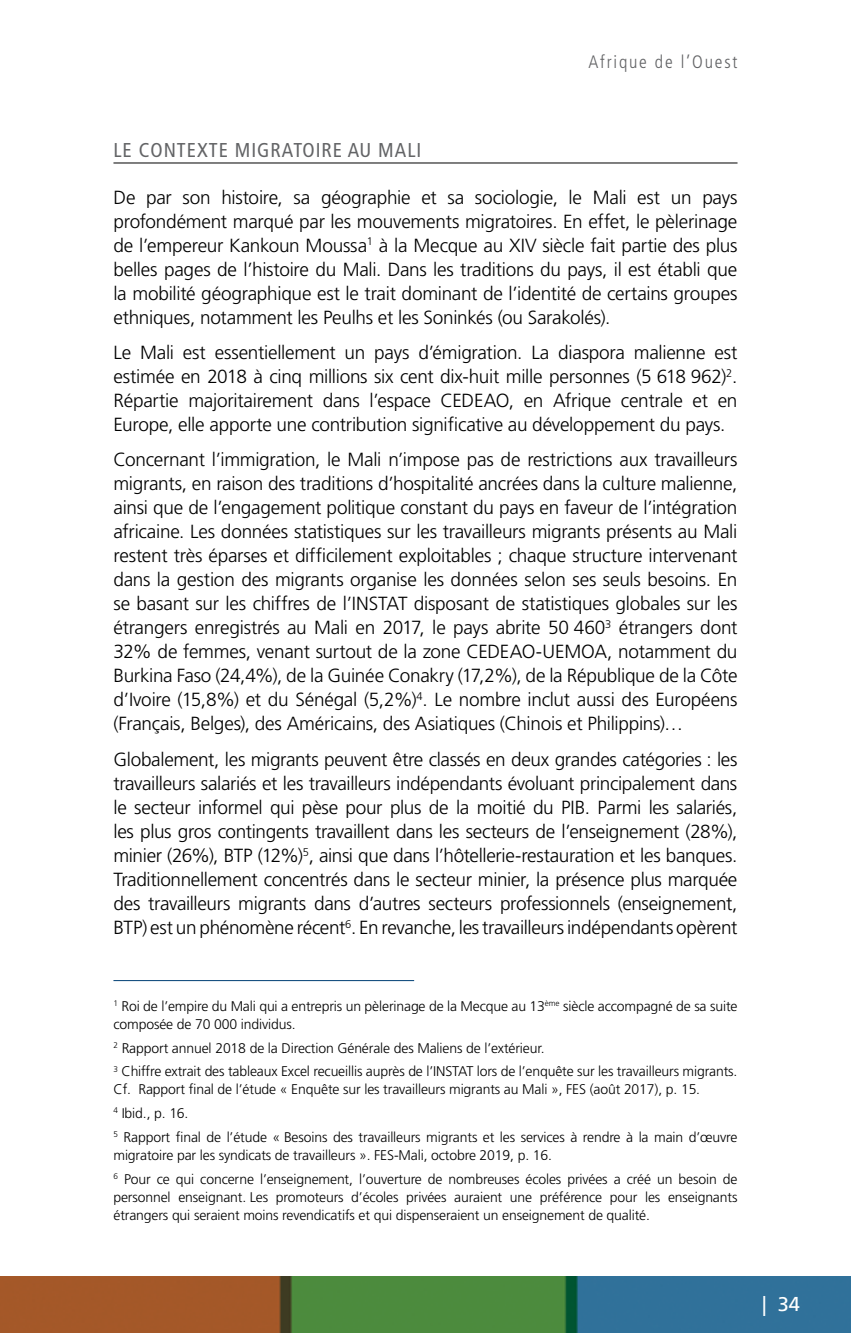
<style>
.page{position:relative;width:851px;height:1333px;background:#fff}
.page>*{position:absolute;margin:0;border:0;box-sizing:border-box;transform-origin:0 0}
.t1{font:condensed 20px "Frutiger";letter-spacing:.05em;color:#636466}
.t2{font:20px "Frutiger LT";color:#fff}
.t3{font:300 19px/24px "Frutiger";letter-spacing:-.015em;color:#000;text-align:justify}
.t4{font:300 condensed 18px "Frutiger";letter-spacing:.1em;color:#636466}
.t5{font:300 14px/23.6px "Frutiger";letter-spacing:-.01em;color:#000}
</style>
<div class="page">
<img style="left:0;top:1276px;width:851px;height:56px">
<hr style="left:113px;top:162px;width:624px;height:1px;background:#000">
<hr style="left:113px;top:980px;width:301px;height:1px;background:#004075">
<p class="t4" style="left:588px;top:51px;width:150px">Afrique de l’Ouest</p>
<p class="t1" style="left:113px;top:138px;width:301px">LE CONTEXTE MIGRATOI RE AU MALI</p>
<p class="t3" style="left:113px;top:185px;width:625px">De par son histoire, sa géographie et sa sociologie, le Mali est un pays profondément marqué par les mouvements migratoires. En effet, le pèlerinage de l’empereur Kankoun Moussa<sup>1</sup> à la Mecque au XIV siècle fait partie des plus belles pages de l’histoire du Mali. Dans les traditions du pays, il est établi que la mobilité géographique est le trait dominant de l’identité de certains groupes ethniques, notamment les Peulhs et les Soninkés (ou Sarakolés).</p>
<p class="t3" style="left:113px;top:340px;width:625px">Le Mali est essentiellement un pays d’émigration. La diaspora malienne est estimée en 2018 à cinq millions six cent dix-huit mille personnes (5 618 962)<sup>2</sup>.<br>Répartie majoritairement dans l’espace CEDEAO, en Afrique centrale et en Europe, elle apporte une contribution significative au développement du pays.</p>
<p class="t3" style="left:113px;top:447px;width:625px">Concernant l’immigration, le Mali n’impose pas de restrictions aux travailleurs migrants, en raison des traditions d’hospitalité ancrées dans la culture malienne, ainsi que de l’engagement politique constant du pays en faveur de l’intégration africaine. Les données statistiques sur les travailleurs migrants présents au Mali restent très éparses et difficilement exploitables ; chaque structure intervenant dans la gestion des migrants organise les données selon ses seuls besoins. En se basant sur les chiffres de l’IN STAT disposant de statistiques globales sur les étrangers enregistrés au Mali en 2017, le pays abrite 50 460<sup>3</sup> étrangers dont 32% de femmes, venant surtout de la zone CEDEAO-UEMOA, notamment du Burkina Faso (24,4%), de la Guinée Conakry (17,2%), de la République de la Côte d’Ivoire (15,8%) et du Sénégal (5,2%)<sup>4</sup>. Le nombre inclut aussi des européens (Français, Belges), des Américains, des Asiatiques (Chinois et Philippins)…</p>
<p class="t3" style="left:113px;top:747px;width:625px">Globalement, les migrants peuvent être classés en deux grandes catégories : les travailleurs salariés et les travailleurs indépendants évoluant principalement dans le secteur informel qui pèse pour plus de la moitié du PIB. Parmi les salariés, les plus gros contingents travaillent dans les secteurs de l’enseignement (28%), minier (26%), BTP (12%)<sup>5</sup>, ainsi que dans l’hôtellerie-restauration et les banques.<br>Traditionnellement concentrés dans le secteur minier, la présence plus marquée des travailleurs migrants dans d’autres secteurs professionnels (enseignement, BTP) est un phénomène récent<sup>6</sup>. En revanche, les travailleurs indépendants opèrent</p>
<p class="t5" style="left:113px;top:997px;width:625px;line-height:18px"><sup>1</sup> Roi de l’empire du Mali qui a entrepris un pèlerinage de la Mecque au 13<sup>ème</sup> siècle accompagné de sa suite composée de 70 000 individus.</p>
<p class="t5" style="left:113px;top:1036px;width:625px"><sup>2</sup> Rapport annuel 2018 de la Direction Générale des Maliens de l’extérieur.<br><sup>3</sup> Chiffre extrait des tableaux Excel recueillis auprès de l’INSTAT lors de l’enquête sur les travailleurs migrants.</p>
<p class="t5" style="left:113px;top:1077px;width:625px">Cf. Rapport final de l’étude « Enquête sur les travailleurs migrants au Mali », FES (août 2017), p. 15.<br><sup>4</sup> Ibid., p. 16.<br><sup>5</sup> Rapport final de l’étude « Besoins des travailleurs migrants et les services à rendre à la main d’œuvre</p>
<p class="t5" style="left:113px;top:1143px;width:625px">migratoire par les syndicats de travailleurs ». FES-Mali, octobre 2019, p. 16.<br><sup>6</sup> Pour ce qui concerne l’enseignement, l’ouverture de nombreuses écoles privées a créé un besoin de</p>
<p class="t5" style="left:113px;top:1187px;width:625px;line-height:18px">personnel enseignant. Les promoteurs d’écoles privées auraient une préférence pour les enseignants étrangers qui seraient moins revendicatifs et qui dispenseraient un enseignement de qualité.</p>
<p class="t2" style="left:762px;top:1292px;width:39px">| 34</p>
</div>
